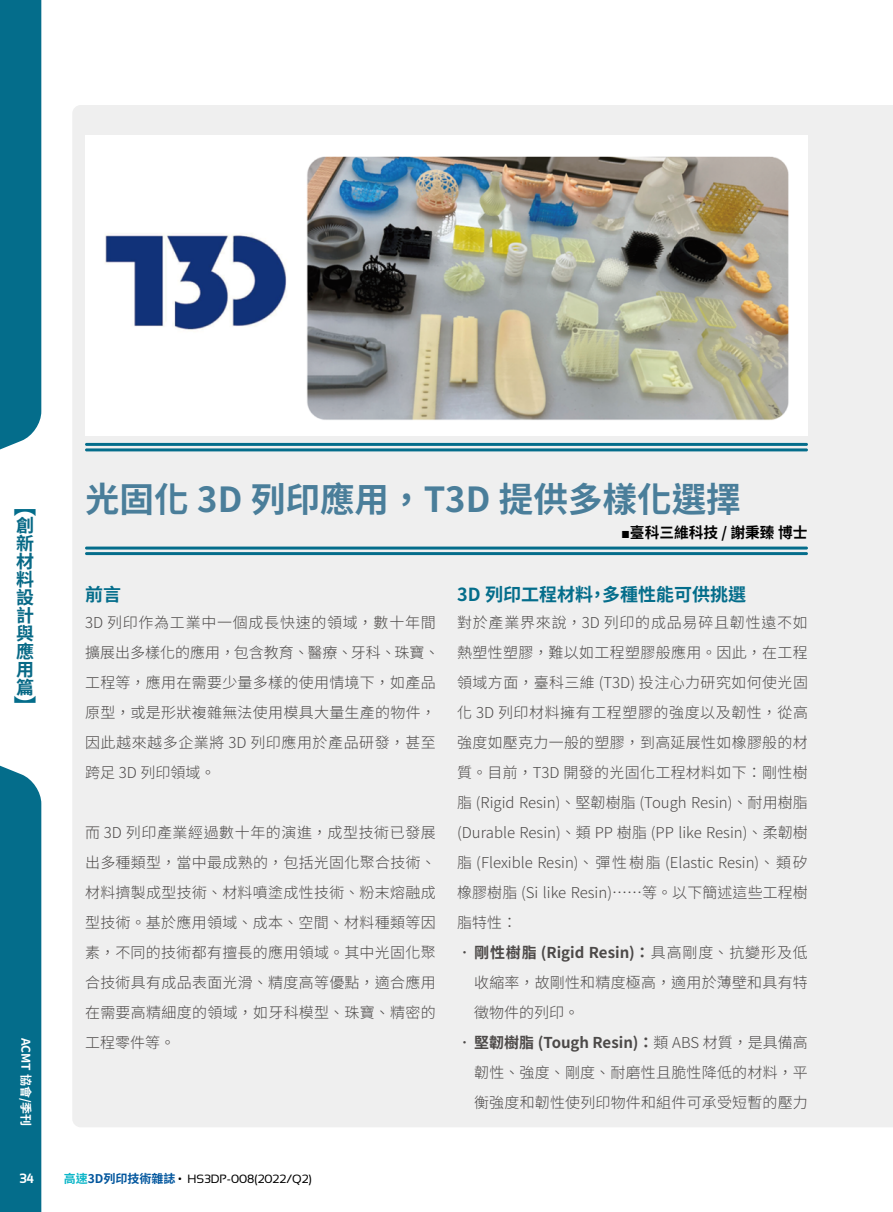
<style>
.page{position:relative;width:893px;height:1212px;background:#fff}
.page>*{position:absolute;margin:0;border:0;box-sizing:border-box;transform-origin:0 0}
.t1{font:700 34.5px "Noto Sans CJ Ktc";color:#4a7e9a}
.t2{font:700 22.5px "Noto Sans CJ Ktc";color:#046d8b}
.t3{font:700 18px "Noto Sans CJ Ktc";color:#046d8b}
.t4{font:700 18px/18px "Noto Sans CJ Ktc";color:#076986;text-align:justify}
.t5{font:300 15px/30px "Noto Sans CJ Ktc";letter-spacing:.015em;color:#4c4948;text-align:justify}
.t6{font:700 15px "Noto Sans CJ Ktc";color:#000}
.t7{font:700 13.5px "Sansation";color:#fff}
.t8{font:12px "Sansation";color:#000}
.t9{font:700 12px "Noto Sans CJ Ktc";color:#fff}
.s1{font-family:"Microsoft Jheng Hei UI Bold";font-weight:400}
.s2{font-weight:700}
.s3{font-family:"Noto Sans CJ Ktc";font-weight:700;color:#0fb7c9}
.s4{font-family:"Noto Sans CJ Ktc";font-weight:700;color:#00559d}
</style>
<div class="page">
<div style="left:0;top:0;width:41px;height:450px;background:#046d8b"></div>
<div style="left:0;top:765px;width:41px;height:447px;background:#046d8b"></div>
<div style="left:72px;top:105px;width:821px;height:1022px;background:#efefef"></div>
<hr style="left:85px;top:546px;width:723px;height:3px;background:#046d8b">
<hr style="left:85px;top:552px;width:723px;height:3px;background:#046d8b">
<hr style="left:85px;top:443px;width:723px;height:3px;background:#046d8b">
<hr style="left:85px;top:448px;width:723px;height:3px;background:#046d8b">
<div style="left:85px;top:135px;width:723px;height:300px;background:#fff"></div>
<img style="left:105px;top:156px;width:684px;height:264px">
<h2 class="t2" style="left:14px;top:493px;width:23px">【</h2>
<p class="t4" style="left:16px;top:517px;width:19px">創新材料設計與應用篇</p>
<h2 class="t2" style="left:14px;top:694px;width:23px">】</h2>
<p class="t9" style="left:33px;top:1037px;width:90px;rotate:90deg">ACMT 協會/季刊</p>
<h1 class="t1" style="left:85px;top:480px;width:657px">光固化 3D 列印應用，T3D 提供多樣化選擇</h1>
<p class="t6" style="left:621px;top:524px;width:188px"><span class="s1">■</span>臺科三維科技 / 謝秉臻 博士</p>
<p class="t3" style="left:85px;top:584px;width:37px">前言</p>
<p class="t5" style="left:85px;top:608px;width:356px;text-align:left">3D 列印作為工業中一個成長快速的領域，數十年間擴展出多樣化的應用，包含教育、醫療、牙科、珠寶、工程等，應用在需要少量多樣的使用情境下，如產品原型，或是形狀複雜無法使用模具大量生產的物件，因此越來越多企業將 3D 列印應用於產品研發，甚至跨足 3D 列印領域。</p>
<p class="t5" style="left:85px;top:818px;width:352px">而 3D 列印產業經過數十年的演進，成型技術已發展出多種類型，當中最成熟的，包括光固化聚合技術、材料擠製成型技術、材料噴塗成性技術、粉末熔融成型技術。基於應用領域、成本、空間、材料種類等因素，不同的技術都有擅長的應用領域。其中光固化聚合技術具有成品表面光滑、精度高等優點，適合應用在需要高精細度的領域，如牙科模型、珠寶、精密的工程零件等。</p>
<p class="t3" style="left:457px;top:584px;width:290px">3D 列印工程材料，多種性能可供挑選</p>
<p class="t5" style="left:457px;top:608px;width:352px">對於產業界來說，3D 列印的成品易碎且韌性遠不如熱塑性塑膠，難以如工程塑膠般應用。因此，在工程領域方面，臺科三維 (T3D) 投注心力研究如何使光固化 3D 列印材料擁有工程塑膠的強度以及韌性，從高強度如壓克力一般的塑膠，到高延展性如橡膠般的材質。目前，T3D 開發的光固化工程材料如下：剛性樹脂 (Rigid Resin)、堅韌樹脂 (Tough Resin)、耐用樹脂(Durable Resin)、類 PP 樹脂 (PP like Resin)、柔韌樹脂 (Flexible Resin)、彈性樹脂 (Elastic Resin)、類矽橡膠樹脂 (Si like Resin)……等。以下簡述這些工程樹脂特性：</p>
<p class="t5" style="left:474px;top:938px;width:335px;text-indent:-17px"><span class="s2">•剛性樹脂 (Rigid Resin)：</span>具高剛度、抗變形及低收縮率，故剛性和精度極高，適用於薄壁和具有特徵物件的列印。</p>
<p class="t5" style="left:474px;top:1028px;width:335px;text-indent:-17px"><span class="s2">•堅韌樹脂 (Tough Resin)：</span>類 ABS 材質，是具備高韌性、強度、剛度、耐磨性且脆性降低的材料，平衡強度和韌性使列印物件和組件可承受短暫的壓力</p>
<p class="t7" style="left:20px;top:1170px;width:16px">34</p>
<p class="t8" style="left:64px;top:1172px;width:250px"><span class="s3">高速</span><span class="s4">3D列印技術雜誌</span> • HS3DP-008(2022/Q2)</p>
</div>
